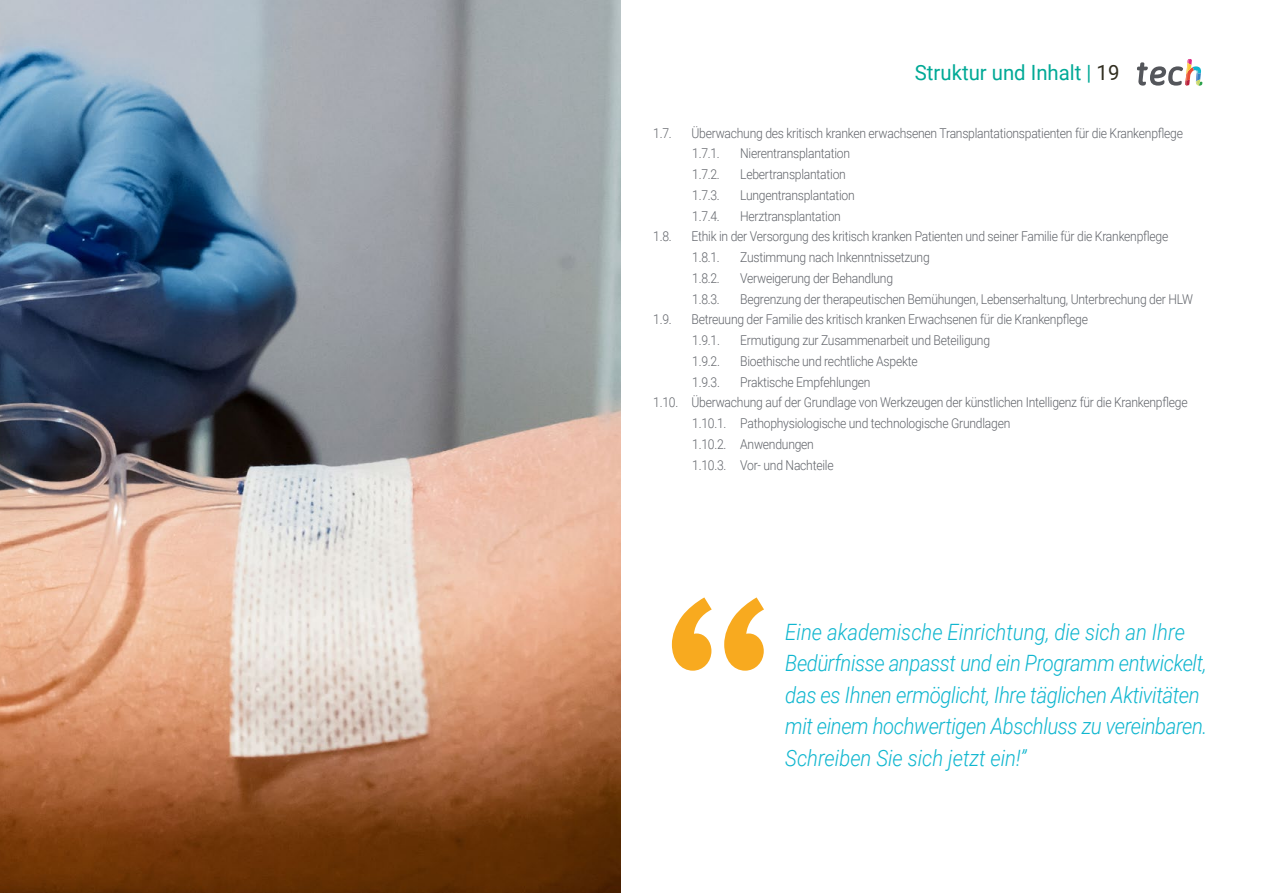
<style>
.page{position:relative;width:1263px;height:893px;background:#fff}
.page>*{position:absolute;margin:0;border:0;box-sizing:border-box;transform-origin:0 0}
.t1{font:italic 300 22.5px/31.5px "Roboto";letter-spacing:-.02em;color:#0fb6cf;scale:.9 1}
.t2{font:21px "Roboto";color:#00a996}
.t3{font:300 13.5px/20.7px "Roboto";letter-spacing:-.02em;color:#61646a;scale:.9 1}
.s1{color:#312e20}
</style>
<div class="page">
<img style="left:0;top:0;width:621px;height:893px">
<svg style="left:672px;top:597px;width:92px;height:74px"></svg>
<svg style="left:1137px;top:59px;width:65px;height:27px"></svg>
<h2 class="t2" style="left:915px;top:57px;width:206px">Struktur und Inhalt | <span class="s1">19</span></h2>
<p class="t3" style="left:653px;top:122px;width:22px">1.7.</p>
<p class="t3" style="left:691px;top:122px;width:548px">Überwachung des kritisch kranken erwachsenen Transplantationspatienten für die Krankenpflege<br>1.7.1.</p>
<p class="t3" style="left:740px;top:143px;width:124px">Nierentransplantation</p>
<p class="t3" style="left:692px;top:164px;width:32px">1.7.2.</p>
<p class="t3" style="left:740px;top:164px;width:119px">Lebertransplantation</p>
<p class="t3" style="left:692px;top:184px;width:32px">1.7.3.</p>
<p class="t3" style="left:740px;top:184px;width:129px">Lungentransplantation</p>
<p class="t3" style="left:692px;top:205px;width:32px">1.7.4.</p>
<p class="t3" style="left:740px;top:205px;width:113px">Herztransplantation</p>
<p class="t3" style="left:653px;top:226px;width:22px">1.8.</p>
<p class="t3" style="left:691px;top:226px;width:531px">Ethik in der Versorgung des kritisch kranken Patienten und seiner Familie für die Krankenpflege<br>1.8.1.</p>
<p class="t3" style="left:740px;top:247px;width:212px">Zustimmung nach Inkenntnissetzung</p>
<p class="t3" style="left:692px;top:267px;width:32px">1.8.2.</p>
<p class="t3" style="left:740px;top:267px;width:171px">Verweigerung der Behandlung</p>
<p class="t3" style="left:692px;top:288px;width:32px">1.8.3.</p>
<p class="t3" style="left:740px;top:288px;width:504px">Begrenzung der therapeutischen Bemühungen, Lebenserhaltung, Unterbrechung der HLW</p>
<p class="t3" style="left:653px;top:309px;width:22px">1.9.</p>
<p class="t3" style="left:691px;top:309px;width:442px">Betreuung der Familie des kritisch kranken Erwachsenen für die Krankenpflege<br>1.9.1.</p>
<p class="t3" style="left:740px;top:330px;width:279px">Ermutigung zur Zusammenarbeit und Beteiligung</p>
<p class="t3" style="left:692px;top:350px;width:32px">1.9.2.</p>
<p class="t3" style="left:740px;top:350px;width:199px">Bioethische und rechtliche Aspekte</p>
<p class="t3" style="left:692px;top:371px;width:32px">1.9.3.</p>
<p class="t3" style="left:740px;top:371px;width:146px">Praktische Empfehlungen</p>
<p class="t3" style="left:653px;top:392px;width:595px">1.10. Überwachung auf der Grundlage von Werkzeugen der künstlichen Intelligenz für die Krankenpflege</p>
<p class="t3" style="left:692px;top:413px;width:355px">1.10.1. Pathophysiologische und technologische Grundlagen</p>
<p class="t3" style="left:692px;top:433px;width:137px">1.10.2. Anwendungen</p>
<p class="t3" style="left:692px;top:454px;width:159px">1.10.3. Vor- und Nachteile</p>
<h1 class="t1" style="left:785px;top:615px;width:470px">Eine akademische Einrichtung, die sich an Ihre Bedürfnisse anpasst und ein Programm entwickelt, das es Ihnen ermöglicht, Ihre täglichen Aktivitäten mit einem hochwertigen Abschluss zu vereinbaren.<br>Schreiben Sie sich jetzt ein!”</h1>
</div>
